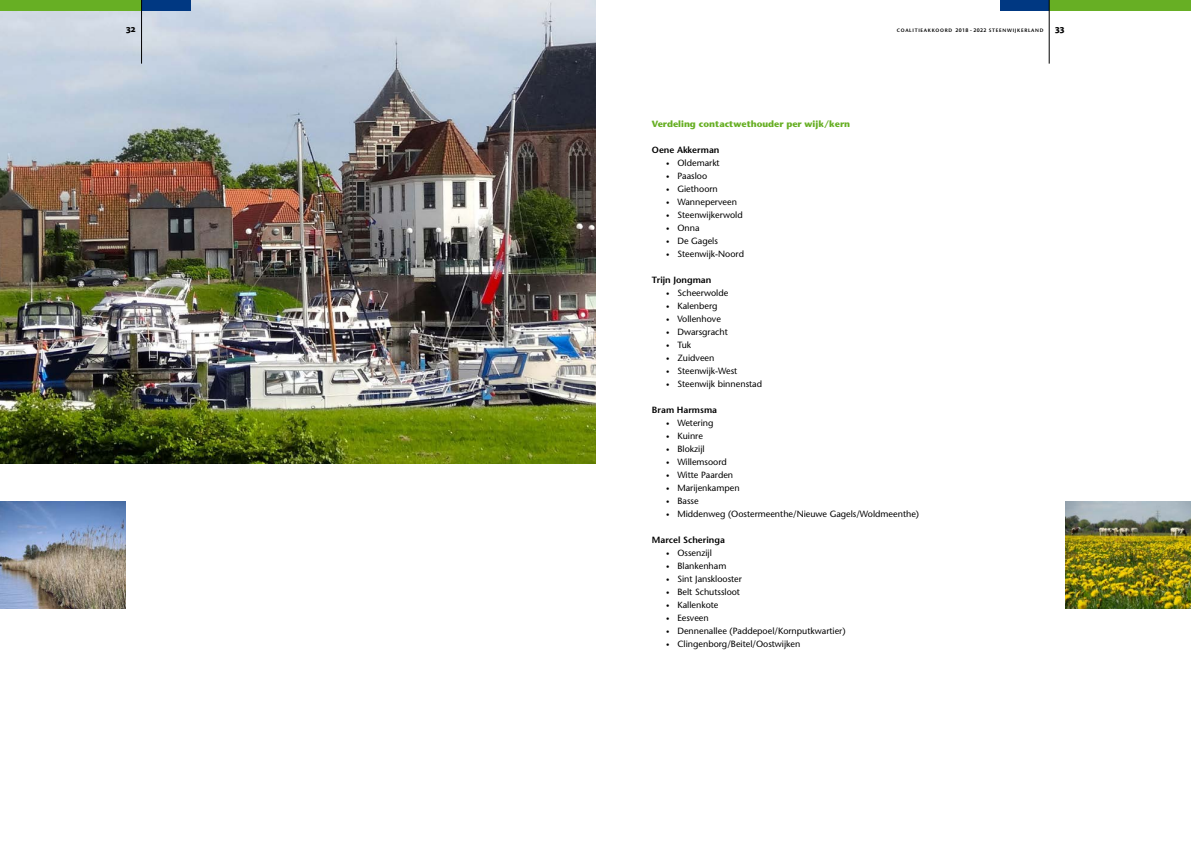
<style>
.page{position:relative;width:1191px;height:842px;background:#fff}
.page>*{position:absolute;margin:0;border:0;box-sizing:border-box;transform-origin:0 0}
.t1{font:700 10px "Myriad Pro";color:#000}
.t2{font:9px "Stone Sans";color:#000}
.t3{font:600 9px "Stone Sans";color:#000}
.t4{font:700 9px "Stone Sans";color:#67af24}
.t5{font:600 4.9px "Stone Sans";letter-spacing:.145em;color:#000}
.s1{font-family:"Myriad Pro";font-size:5.5px}
.s2{font-family:"Myriad Pro";font-weight:700;font-size:10px}
.s3{font-size:6.8px}
</style>
<div class="page">
<img style="left:0;top:0;width:595px;height:463px">
<div style="left:0;top:0;width:144px;height:11px;background:#67af24"></div>
<div style="left:1049px;top:0;width:142px;height:11px;background:#67af24"></div>
<img style="left:0;top:502px;width:126px;height:106px">
<img style="left:1065px;top:502px;width:126px;height:106px">
<div style="left:142px;top:0;width:48px;height:11px;background:#003882"></div>
<div style="left:1000px;top:0;width:49px;height:11px;background:#003882"></div>
<hr style="left:141px;top:0;width:1px;height:64px;background:#000">
<hr style="left:1049px;top:0;width:1px;height:64px;background:#000">
<p class="t1" style="left:126px;top:22px;width:11px">32</p>
<p class="t5" style="left:896px;top:27px;width:169px">COALITIEAKKOORD <span class="s1">2018 - 2022</span> STEENWIJKERLAND <span class="s2">33</span></p>
<p class="t4" style="left:652px;top:118px;width:200px">Verdeling contactwethouder per wijk/kern</p>
<p class="t3" style="left:652px;top:144px;width:69px">Oene Akkerman</p>
<p class="t2" style="left:666px;top:157px;width:55px"><span class="s3">•</span> Oldemarkt</p>
<p class="t2" style="left:666px;top:170px;width:43px"><span class="s3">•</span> Paasloo</p>
<p class="t2" style="left:666px;top:183px;width:53px"><span class="s3">•</span> Giethoorn</p>
<p class="t2" style="left:666px;top:196px;width:72px"><span class="s3">•</span> Wanneperveen</p>
<p class="t2" style="left:666px;top:209px;width:78px"><span class="s3">•</span> Steenwijkerwold</p>
<p class="t2" style="left:666px;top:222px;width:35px"><span class="s3">•</span> Onna</p>
<p class="t2" style="left:666px;top:235px;width:53px"><span class="s3">•</span> De Gagels</p>
<p class="t2" style="left:666px;top:248px;width:79px"><span class="s3">•</span> Steenwijk-Noord</p>
<p class="t3" style="left:652px;top:274px;width:61px">Trijn Jongman</p>
<p class="t2" style="left:666px;top:287px;width:64px"><span class="s3">•</span> Scheerwolde</p>
<p class="t2" style="left:666px;top:300px;width:53px"><span class="s3">•</span> Kalenberg</p>
<p class="t2" style="left:666px;top:313px;width:56px"><span class="s3">•</span> Vollenhove</p>
<p class="t2" style="left:666px;top:326px;width:63px"><span class="s3">•</span> Dwarsgracht</p>
<p class="t2" style="left:666px;top:339px;width:27px"><span class="s3">•</span> Tuk</p>
<p class="t2" style="left:666px;top:352px;width:50px"><span class="s3">•</span> Zuidveen</p>
<p class="t2" style="left:666px;top:365px;width:73px"><span class="s3">•</span> Steenwijk-West</p>
<p class="t2" style="left:666px;top:378px;width:97px"><span class="s3">•</span> Steenwijk binnenstad</p>
<p class="t3" style="left:652px;top:404px;width:67px">Bram Harmsma</p>
<p class="t2" style="left:666px;top:417px;width:49px"><span class="s3">•</span> Wetering</p>
<p class="t2" style="left:666px;top:430px;width:38px"><span class="s3">•</span> Kuinre</p>
<p class="t2" style="left:666px;top:443px;width:40px"><span class="s3">•</span> Blokzijl</p>
<p class="t2" style="left:666px;top:456px;width:62px"><span class="s3">•</span> Willemsoord</p>
<p class="t2" style="left:666px;top:469px;width:69px"><span class="s3">•</span> Witte Paarden</p>
<p class="t2" style="left:666px;top:482px;width:75px"><span class="s3">•</span> Marijenkampen</p>
<p class="t2" style="left:666px;top:495px;width:34px"><span class="s3">•</span> Basse</p>
<p class="t2" style="left:666px;top:508px;width:254px"><span class="s3">•</span> Middenweg (Oostermeenthe/Nieuwe Gagels/Woldmeenthe)</p>
<p class="t3" style="left:652px;top:534px;width:75px">Marcel Scheringa</p>
<p class="t2" style="left:666px;top:547px;width:47px"><span class="s3">•</span> Ossenzijl</p>
<p class="t2" style="left:666px;top:560px;width:62px"><span class="s3">•</span> Blankenham</p>
<p class="t2" style="left:666px;top:573px;width:77px"><span class="s3">•</span> Sint Jansklooster</p>
<p class="t2" style="left:666px;top:586px;width:75px"><span class="s3">•</span> Belt Schutssloot</p>
<p class="t2" style="left:666px;top:599px;width:54px"><span class="s3">•</span> Kallenkote</p>
<p class="t2" style="left:666px;top:612px;width:44px"><span class="s3">•</span> Eesveen</p>
<p class="t2" style="left:666px;top:625px;width:181px"><span class="s3">•</span> Dennenallee (Paddepoel/Kornputkwartier)</p>
<p class="t2" style="left:666px;top:638px;width:136px"><span class="s3">•</span> Clingenborg/Beitel/Oostwijken</p>
</div>
